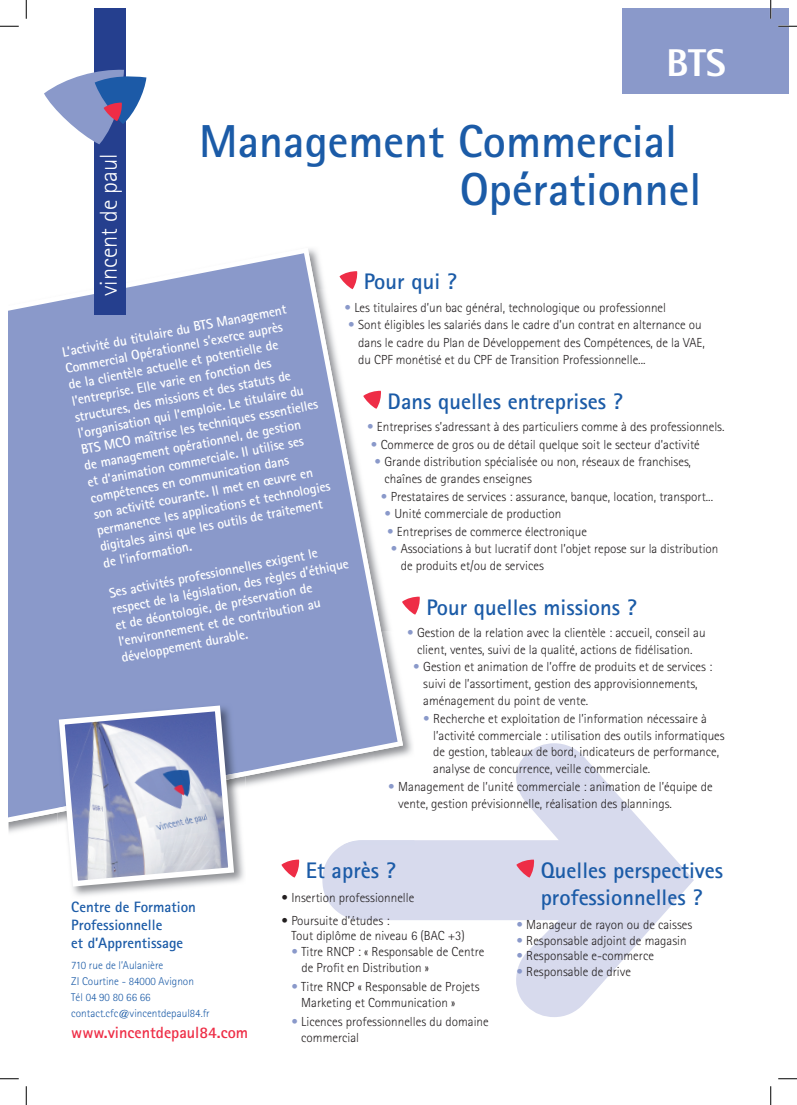
<style>
.page{position:relative;width:797px;height:1105px;background:#fff}
.page>*{position:absolute;margin:0;border:0;box-sizing:border-box;transform-origin:0 0}
.t1{font:700 46.25px/48.4px "Rotis Sans Serif";color:#1b5ba7}
.t2{font:800 38.75px "Rotis Semi Sans";color:#fff}
.t3{font:300 24.38px "Rotis Sans Serif";color:#fff}
.t4{font:700 22.5px/27px "Rotis Sans Serif";color:#1b5ba7}
.t5{font:700 16.25px "Rotis Sans Serif";color:#ee2d46}
.t6{font:700 15px/18px "Rotis Sans Serif";color:#1b5ba7}
.t7{font:700 13.75px/16.5px "Rotis Sans Serif";color:#fff}
.t8{font:300 13.12px/16.9px "Rotis Sans Serif";color:#231f20}
.t9{font:300 11.25px/16px "Rotis Sans Serif";color:#1b5ba7}
.s1{font-weight:400;color:#8a99ca}
.s2{font-weight:400}
</style>
<div class="page">
<svg style="left:322px;top:743px;width:372px;height:274px"></svg>
<img style="left:374px;top:700px;width:40px;height:140px">
<img style="left:322px;top:833px;width:52px;height:12px">
<img style="left:343px;top:840px;width:71px;height:5px">
<svg style="left:9px;top:249px;width:394px;height:584px;fill:#8a99ca"></svg>
<div style="left:94px;top:9px;width:32px;height:306px;background:#253f8e"></div>
<svg style="left:44px;top:69px;width:102px;height:75px"></svg>
<div style="left:622px;top:9px;width:166px;height:85px;background:#8a99ca"></div>
<img style="left:73px;top:813px;width:173px;height:83px">
<img style="left:237px;top:704px;width:9px;height:67px">
<img style="left:237px;top:771px;width:9px;height:42px">
<svg style="left:56px;top:702px;width:181px;height:187px"></svg>
<svg style="left:339px;top:271px;width:18px;height:18px"></svg>
<svg style="left:363px;top:391px;width:18px;height:18px"></svg>
<svg style="left:402px;top:596px;width:18px;height:19px"></svg>
<svg style="left:281px;top:859px;width:18px;height:19px"></svg>
<svg style="left:516px;top:859px;width:18px;height:19px"></svg>
<svg style="left:0;top:25px;width:19px;height:2px"></svg>
<svg style="left:778px;top:25px;width:19px;height:2px"></svg>
<svg style="left:0;top:1078px;width:19px;height:1px"></svg>
<svg style="left:778px;top:1078px;width:19px;height:1px"></svg>
<svg style="left:25px;top:0;width:2px;height:19px"></svg>
<svg style="left:25px;top:1086px;width:2px;height:19px"></svg>
<svg style="left:770px;top:0;width:1px;height:19px"></svg>
<svg style="left:770px;top:1086px;width:1px;height:19px"></svg>
<h2 class="t2" style="left:666px;top:38px;width:61px">BTS</h2>
<h1 class="t1" style="left:460px;top:116px;width:243px;text-indent:-260px">Management Commercial<br>Opérationnel</h1>
<h3 class="t3" style="left:95px;top:296px;width:144px;rotate:-90deg">vincent de paul</h3>
<h3 class="t4" style="left:364px;top:268px;width:94px">Pour qui ?</h3>
<p class="t8" style="left:344px;top:299px;width:323px"><span class="s1">•</span> Les titulaires d’un bac général, technologique ou professionnel</p>
<p class="t8" style="left:358px;top:316px;width:348px;line-height:17.5px;text-indent:-10px"><span class="s1">•</span> Sont éligibles les salariés dans le cadre d’un contrat en alternance ou dans le cadre du Plan de Développement des Compétences, de la VAE, du CPF monétisé et du CPF de Transition Professionnelle...</p>
<h3 class="t4" style="left:387px;top:387px;width:236px">Dans quelles entreprises ?</h3>
<p class="t8" style="left:367px;top:418px;width:359px"><span class="s1">•</span> Entreprises s’adressant à des particuliers comme à des professionnels.</p>
<p class="t8" style="left:371px;top:436px;width:330px"><span class="s1">•</span> Commerce de gros ou de détail quelque soit le secteur d’activité</p>
<p class="t8" style="left:384px;top:453px;width:308px;text-indent:-10px"><span class="s1">•</span> Grande distribution spécialisée ou non, réseaux de franchises, chaînes de grandes enseignes</p>
<p class="t8" style="left:381px;top:488px;width:334px"><span class="s1">•</span> Prestataires de services : assurance, banque, location, transport...</p>
<p class="t8" style="left:384px;top:505px;width:178px"><span class="s1">•</span> Unité commerciale de production</p>
<p class="t8" style="left:387px;top:523px;width:201px"><span class="s1">•</span> Entreprises de commerce électronique</p>
<p class="t8" style="left:401px;top:540px;width:319px;text-indent:-10px"><span class="s1">•</span> Associations à but lucratif dont l’objet repose sur la distribution de produits et/ou de services</p>
<h3 class="t4" style="left:426px;top:593px;width:212px">Pour quelles missions ?</h3>
<p class="t8" style="left:407px;top:624px;width:300px;text-align:center"><span class="s1">•</span> Gestion de la relation avec la clientèle : accueil, conseil au client, ventes, suivi de la qualité, actions de fidélisation.</p>
<p class="t8" style="left:423px;top:659px;width:290px;text-indent:-10px"><span class="s1">•</span> Gestion et animation de l’offre de produits et de services : suivi de l’assortiment, gestion des approvisionnements, aménagement du point de vente.</p>
<p class="t8" style="left:433px;top:710px;width:293px;text-indent:-10px"><span class="s1">•</span> Recherche et exploitation de l’information nécessaire à l’activité commerciale : utilisation des outils informatiques de gestion, tableaux de bord, indicateurs de performance, analyse de concurrence, veille commerciale.</p>
<p class="t8" style="left:398px;top:778px;width:316px;text-indent:-10px"><span class="s1">•</span> Management de l’unité commerciale : animation de l’équipe de vente, gestion prévisionnelle, réalisation des plannings.</p>
<p class="t7" style="left:61px;top:344px;width:243px;rotate:-11deg">L’activité du titulaire du BTS Management Commercial Opérationnel s’exerce auprès<br>de la clientèle actuelle et potentielle de l’entreprise. Elle varie en fonction des structures, des missions et des statuts de l’organisation qui l’emploie. Le titulaire du BTS MCO maîtrise les techniques essentielles de management opérationnel, de gestion<br>et d’animation commerciale. Il utilise ses compétences en communication dans<br>son activité courante. Il met en œuvre en permanence les applications et technologies digitales ainsi que les outils de traitement de l’information.</p>
<p class="t7" style="left:107px;top:585px;width:242px;rotate:-11deg">Ses activités professionnelles exigent le respect de la législation, des règles d’éthique et de déontologie, de préservation de l’environnement et de contribution au développement durable.</p>
<p class="t6" style="left:71px;top:897px;width:126px">Centre de Formation<br>Professionnelle<br>et d’Apprentissage</p>
<p class="t9" style="left:71px;top:957px;width:140px">710 rue de l’Aulanière<br>ZI Courtine - 84000 Avignon<br>Tél 04 90 80 66 66 contact.cfc@vincentdepaul84.fr</p>
<p class="t5" style="left:71px;top:1023px;width:178px">www.vincentdepaul84.com</p>
<h3 class="t4" style="left:306px;top:856px;width:91px">Et après ?</h3>
<p class="t8" style="left:281px;top:889px;width:134px"><span class="s2">•</span> Insertion professionnelle</p>
<p class="t8" style="left:291px;top:912px;width:175px;line-height:15.8px;text-indent:-10px"><span class="s2">•</span> Poursuite d’études :<br>Tout diplôme de niveau 6 (BAC +3)</p>
<p class="t8" style="left:301px;top:944px;width:185px;line-height:15.8px;text-indent:-10px"><span class="s1">•</span> Titre RNCP : « Responsable de Centre de Profit en Distribution »</p>
<p class="t8" style="left:301px;top:979px;width:180px;line-height:15.8px;text-indent:-10px"><span class="s1">•</span> Titre RNCP « Responsable de Projets<br>Marketing et Communication »</p>
<p class="t8" style="left:301px;top:1014px;width:189px;line-height:15.8px;text-indent:-10px"><span class="s1">•</span> Licences professionnelles du domaine commercial</p>
<h3 class="t4" style="left:540px;top:856px;width:184px">Quelles perspectives professionnelles ?</h3>
<p class="t8" style="left:516px;top:916px;width:177px"><span class="s1">•</span> Manageur de rayon ou de caisses</p>
<p class="t8" style="left:516px;top:932px;width:172px"><span class="s1">•</span> Responsable adjoint de magasin</p>
<p class="t8" style="left:516px;top:947px;width:139px"><span class="s1">•</span> Responsable e-commerce</p>
<p class="t8" style="left:516px;top:963px;width:116px"><span class="s1">•</span> Responsable de drive</p>
</div>
